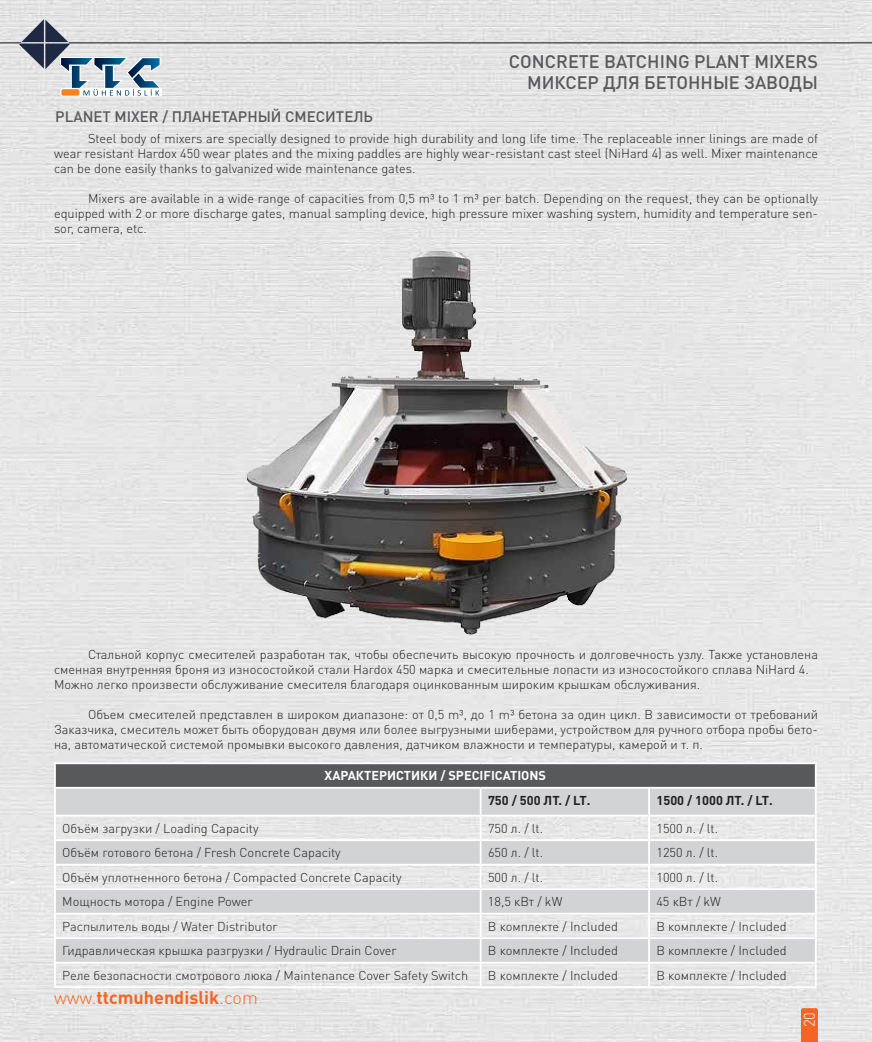
<style>
.page{position:relative;width:872px;height:1042px;background:#fff}
.page>*{position:absolute;margin:0;border:0;box-sizing:border-box;transform-origin:0 0}
.t1{font:500 18px/21.6px "DIN Pro";color:#58595b;text-align:right}
.t2{font:700 18px "DIN Pro";color:#f26522}
.t3{font:500 15px "DIN Pro";color:#58595b}
.t4{font:300 15px "DIN Pro";color:#fff}
.t5{font:300 12.75px/15px "DIN Pro";color:#231f20;text-align:justify}
.t6{font:700 12.75px "DIN Pro";color:#231f20}
.t7{font:700 12.75px "DIN Pro";color:#fff}
.s1{font-weight:300}
</style>
<div class="page">
<img style="left:0;top:0;width:872px;height:1042px">
<svg style="left:801px;top:1008px;width:17px;height:34px"></svg>
<svg style="left:0;top:19px;width:872px;height:78px;background:#d9dadc"></svg>
<div style="left:61px;top:89px;width:18px;height:7px;background:#f58220;border-radius:2px"></div>
<img style="left:244px;top:251px;width:384px;height:389px">
<div style="left:55px;top:763px;width:760px;height:25px;background:#58595b"></div>
<svg style="left:56px;top:789px;width:759px;height:173px;background:#dadbdc"></svg>
<hr style="left:54px;top:762px;width:426px;height:2px;background:#fff">
<hr style="left:54px;top:764px;width:2px;height:23px;background:#fff">
<hr style="left:480px;top:762px;width:169px;height:2px;background:#fff">
<hr style="left:649px;top:762px;width:167px;height:2px;background:#fff">
<hr style="left:54px;top:787px;width:426px;height:2px;background:#fff">
<hr style="left:54px;top:789px;width:2px;height:26px;background:#fff">
<hr style="left:480px;top:787px;width:169px;height:2px;background:#fff">
<hr style="left:649px;top:787px;width:167px;height:2px;background:#fff">
<hr style="left:648px;top:789px;width:2px;height:26px;background:#fff">
<hr style="left:54px;top:815px;width:426px;height:1px;background:#fff">
<hr style="left:54px;top:816px;width:2px;height:23px;background:#fff">
<hr style="left:480px;top:815px;width:169px;height:1px;background:#fff">
<hr style="left:649px;top:815px;width:167px;height:1px;background:#fff">
<hr style="left:648px;top:816px;width:2px;height:23px;background:#fff">
<hr style="left:54px;top:839px;width:426px;height:2px;background:#fff">
<hr style="left:54px;top:841px;width:2px;height:23px;background:#fff">
<hr style="left:480px;top:839px;width:169px;height:2px;background:#fff">
<hr style="left:649px;top:839px;width:167px;height:2px;background:#fff">
<hr style="left:648px;top:841px;width:2px;height:23px;background:#fff">
<hr style="left:54px;top:864px;width:426px;height:1px;background:#fff">
<hr style="left:54px;top:865px;width:2px;height:23px;background:#fff">
<hr style="left:480px;top:864px;width:169px;height:1px;background:#fff">
<hr style="left:649px;top:864px;width:167px;height:1px;background:#fff">
<hr style="left:648px;top:865px;width:2px;height:23px;background:#fff">
<hr style="left:54px;top:888px;width:426px;height:2px;background:#fff">
<hr style="left:54px;top:890px;width:2px;height:23px;background:#fff">
<hr style="left:480px;top:888px;width:169px;height:2px;background:#fff">
<hr style="left:649px;top:888px;width:167px;height:2px;background:#fff">
<hr style="left:648px;top:890px;width:2px;height:23px;background:#fff">
<hr style="left:54px;top:913px;width:426px;height:1px;background:#fff">
<hr style="left:54px;top:914px;width:2px;height:23px;background:#fff">
<hr style="left:480px;top:913px;width:169px;height:1px;background:#fff">
<hr style="left:649px;top:913px;width:167px;height:1px;background:#fff">
<hr style="left:648px;top:914px;width:2px;height:23px;background:#fff">
<hr style="left:54px;top:937px;width:426px;height:2px;background:#fff">
<hr style="left:54px;top:939px;width:2px;height:23px;background:#fff">
<hr style="left:480px;top:937px;width:169px;height:2px;background:#fff">
<hr style="left:649px;top:937px;width:167px;height:2px;background:#fff">
<hr style="left:648px;top:939px;width:2px;height:23px;background:#fff">
<hr style="left:54px;top:962px;width:426px;height:1px;background:#fff">
<hr style="left:54px;top:963px;width:2px;height:23px;background:#fff">
<hr style="left:480px;top:962px;width:169px;height:1px;background:#fff">
<svg style="left:480px;top:789px;width:1px;height:197px"></svg>
<hr style="left:649px;top:962px;width:167px;height:1px;background:#fff">
<hr style="left:648px;top:963px;width:2px;height:23px;background:#fff">
<svg style="left:815px;top:764px;width:1px;height:222px"></svg>
<hr style="left:54px;top:986px;width:426px;height:2px;background:#fff">
<hr style="left:480px;top:986px;width:169px;height:2px;background:#fff">
<hr style="left:649px;top:986px;width:167px;height:2px;background:#fff">
<p class="t3" style="left:55px;top:106px;width:319px">PLANET MIXER / ПЛАНЕТАРНЫЙ СМЕСИТЕЛЬ</p>
<h1 class="t1" style="left:509px;top:50px;width:310px">CONCRETE BATCHING PLANT MIXERS<br>МИКСЕР ДЛЯ БЕТОННЫЕ ЗАВОДЫ</h1>
<p class="t5" style="left:54px;top:130px;width:765px;text-indent:34px">Steel body of mixers are specially designed to provide high durability and long life time. The replaceable inner linings are made of wear resistant Hardox 450 wear plates and the mixing paddles are highly wear-resistant cast steel (NiHard 4) as well. Mixer maintenance can be done easily thanks to galvanized wide maintenance gates.</p>
<p class="t5" style="left:54px;top:190px;width:765px;text-indent:34px">Mixers are available in a wide range of capacities from 0,5 m³ to 1 m³ per batch. Depending on the request, they can be optionally equipped with 2 or more discharge gates, manual sampling device, high pressure mixer washing system, humidity and temperature sen&shy;sor, camera, etc.</p>
<p class="t5" style="left:54px;top:647px;width:765px;text-align:left;text-indent:34px">Стальной корпус смесителей разработан так, чтобы обеспечить высокую прочность и долговечность узлу. Также установлена сменная внутренняя броня из износостойкой стали Hardox 450 марка и смесительные лопасти из износостойкого сплава NiHard 4.<br>Можно легко произвести обслуживание смесителя благодаря оцинкованным широким крышкам обслуживания.</p>
<p class="t5" style="left:54px;top:707px;width:765px;text-indent:34px">Объем смесителей представлен в широком диапазоне: от 0,5 m³, до 1 m³ бетона за один цикл. В зависимости от требований Заказчика, смеситель может быть оборудован двумя или более выгрузными шиберами, устройством для ручного отбора пробы бето&shy;на, автоматической системой промывки высокого давления, датчиком влажности и температуры, камерой и т. п.</p>
<p class="t7" style="left:325px;top:767px;width:223px">ХАРАКТЕРИСТИКИ / SPECIFICATIONS</p>
<p class="t6" style="left:488px;top:791px;width:104px">750 / 500 ЛТ. / LT.</p>
<p class="t6" style="left:656px;top:791px;width:118px">1500 / 1000 ЛТ. / LT.</p>
<p class="t5" style="left:62px;top:820px;width:198px">Объём загрузки / Loading Capacity</p>
<p class="t5" style="left:488px;top:820px;width:57px">750 л. / lt.</p>
<p class="t5" style="left:656px;top:820px;width:63px">1500 л. / lt.</p>
<p class="t5" style="left:62px;top:844px;width:280px">Объём готового бетона / Fresh Concrete Capacity</p>
<p class="t5" style="left:488px;top:844px;width:57px">650 л. / lt.</p>
<p class="t5" style="left:656px;top:844px;width:63px">1250 л. / lt.</p>
<p class="t5" style="left:62px;top:869px;width:341px">Объём уплотненного бетона / Compacted Concrete Capacity</p>
<p class="t5" style="left:488px;top:869px;width:57px">500 л. / lt.</p>
<p class="t5" style="left:656px;top:869px;width:63px">1000 л. / lt.</p>
<p class="t5" style="left:62px;top:893px;width:192px">Мощность мотора / Engine Power</p>
<p class="t5" style="left:488px;top:893px;width:76px">18,5 кВт / kW</p>
<p class="t5" style="left:656px;top:893px;width:66px">45 кВт / kW</p>
<p class="t5" style="left:62px;top:918px;width:217px">Распылитель воды / Water Distributor</p>
<p class="t5" style="left:488px;top:918px;width:132px">В комплекте / Included</p>
<p class="t5" style="left:656px;top:918px;width:132px">В комплекте / Included</p>
<p class="t5" style="left:62px;top:942px;width:336px">Гидравлическая крышка разгрузки / Hydraulic Drain Cover</p>
<p class="t5" style="left:488px;top:942px;width:132px">В комплекте / Included</p>
<p class="t5" style="left:656px;top:942px;width:132px">В комплекте / Included</p>
<p class="t5" style="left:62px;top:967px;width:407px">Реле безопасности смотрового люка / Maintenance Cover Safety Switch</p>
<p class="t5" style="left:488px;top:967px;width:132px">В комплекте / Included</p>
<p class="t5" style="left:656px;top:967px;width:132px">В комплекте / Included</p>
<h1 class="t2" style="left:54px;top:985px;width:205px"><span class="s1">www.</span>ttcmuhendislik<span class="s1">.com</span></h1>
<p class="t4" style="left:799px;top:1027px;width:17px;rotate:-90deg">20</p>
</div>
